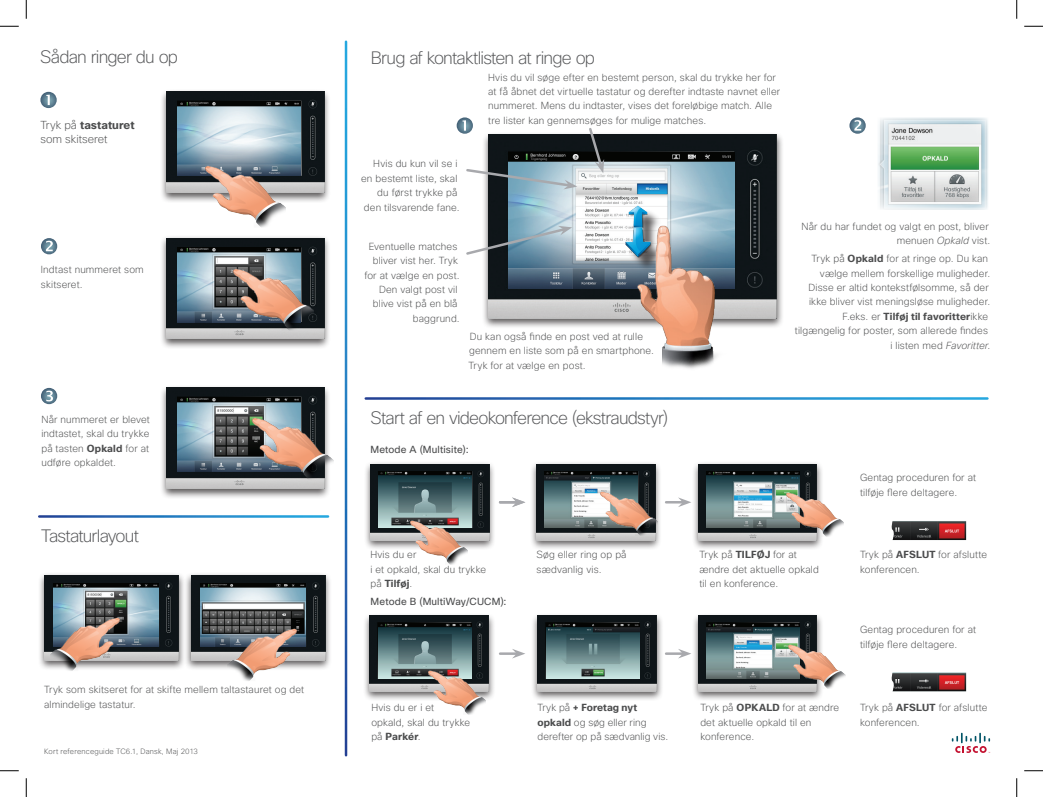
<style>
.page{position:relative;width:1043px;height:797px;background:#fff}
.page>*{position:absolute;margin:0;border:0;box-sizing:border-box;transform-origin:0 0}
.t1{font:200 17.5px "Cisco Sans";letter-spacing:-.045em;color:#57585a}
.t2{font:200 11.25px/13.5px "Cisco Sans";color:#4b4c4d}
.t3{font:200 10px/14.4px "Cisco Sans";letter-spacing:.01em;color:#4b4c4d}
.t4{font:10px "Cisco Sans";letter-spacing:.015em;color:#4b4c4d}
.t5{font:200 7.5px "Cisco Sans";letter-spacing:.02em;color:#4b4c4d}
.s1{font-weight:700}
.s2{font-style:italic}
</style>
<div class="page">
<svg style="left:41px;top:388px;width:16px;height:16px"></svg>
<svg style="left:41px;top:238px;width:16px;height:16px"></svg>
<svg style="left:40px;top:92px;width:17px;height:16px"></svg>
<div style="left:159px;top:88px;width:172px;height:115px;background:#231f20;opacity:.75"></div>
<img style="left:166px;top:92px;width:158px;height:101px">
<img style="left:177px;top:101px;width:124px;height:75px">
<img style="left:205px;top:166px;width:81px;height:62px">
<div style="left:159px;top:384px;width:172px;height:115px;background:#231f20;opacity:.75"></div>
<img style="left:166px;top:388px;width:158px;height:100px">
<img style="left:177px;top:397px;width:124px;height:75px">
<div style="left:363px;top:461px;width:133px;height:89px;background:#231f20;opacity:.75"></div>
<img style="left:370px;top:464px;width:119px;height:76px">
<img style="left:378px;top:472px;width:93px;height:55px">
<div style="left:529px;top:461px;width:133px;height:89px;background:#231f20;opacity:.75"></div>
<img style="left:536px;top:464px;width:119px;height:76px">
<img style="left:545px;top:472px;width:92px;height:55px">
<div style="left:691px;top:461px;width:132px;height:89px;background:#231f20;opacity:.75"></div>
<img style="left:698px;top:464px;width:119px;height:76px">
<img style="left:706px;top:472px;width:93px;height:55px">
<div style="left:363px;top:612px;width:132px;height:89px;background:#231f20;opacity:.75"></div>
<img style="left:370px;top:616px;width:118px;height:75px">
<img style="left:378px;top:623px;width:93px;height:56px">
<div style="left:531px;top:612px;width:132px;height:89px;background:#231f20;opacity:.75"></div>
<img style="left:538px;top:616px;width:118px;height:75px">
<img style="left:546px;top:623px;width:93px;height:56px">
<div style="left:691px;top:612px;width:132px;height:89px;background:#231f20;opacity:.75"></div>
<img style="left:698px;top:616px;width:119px;height:75px">
<img style="left:706px;top:623px;width:93px;height:56px">
<div style="left:37px;top:571px;width:148px;height:100px;background:#231f20;opacity:.75"></div>
<img style="left:44px;top:575px;width:134px;height:85px">
<img style="left:53px;top:583px;width:106px;height:63px">
<div style="left:184px;top:571px;width:148px;height:100px;background:#231f20;opacity:.75"></div>
<img style="left:191px;top:575px;width:134px;height:85px">
<img style="left:200px;top:583px;width:106px;height:63px">
<img style="left:253px;top:417px;width:80px;height:67px">
<img style="left:410px;top:520px;width:58px;height:45px">
<img style="left:428px;top:670px;width:57px;height:45px">
<img style="left:600px;top:491px;width:58px;height:48px">
<img style="left:786px;top:492px;width:57px;height:48px">
<img style="left:788px;top:644px;width:57px;height:48px">
<img style="left:50px;top:617px;width:70px;height:54px">
<img style="left:228px;top:628px;width:69px;height:53px">
<div style="left:159px;top:235px;width:172px;height:114px;background:#231f20;opacity:.75"></div>
<img style="left:166px;top:238px;width:158px;height:101px">
<img style="left:177px;top:248px;width:124px;height:74px">
<img style="left:233px;top:268px;width:81px;height:67px">
<svg style="left:456px;top:117px;width:17px;height:17px"></svg>
<div style="left:481px;top:131px;width:302px;height:198px;background:#231f20;opacity:.75"></div>
<img style="left:488px;top:135px;width:289px;height:184px">
<img style="left:508px;top:152px;width:226px;height:136px">
<div style="left:628px;top:208px;width:37px;height:64px;background:#231f20;opacity:.75"></div>
<img style="left:623px;top:201px;width:30px;height:19px">
<img style="left:623px;top:220px;width:34px;height:38px">
<img style="left:632px;top:225px;width:124px;height:144px">
<svg style="left:849px;top:117px;width:16px;height:17px"></svg>
<img style="left:878px;top:117px;width:110px;height:93px">
<svg style="left:466px;top:226px;width:106px;height:30px"></svg>
<svg style="left:587px;top:128px;width:17px;height:45px"></svg>
<svg style="left:466px;top:167px;width:111px;height:22px;background:#95aab3"></svg>
<img style="left:891px;top:521px;width:75px;height:19px">
<img style="left:891px;top:672px;width:75px;height:19px">
<svg style="left:500px;top:497px;width:25px;height:10px"></svg>
<svg style="left:666px;top:497px;width:25px;height:10px"></svg>
<hr style="left:500px;top:652px;width:17px;height:3px;background:#a8a9ad">
<svg style="left:512px;top:649px;width:13px;height:9px"></svg>
<hr style="left:666px;top:652px;width:16px;height:3px;background:#a8a9ad">
<svg style="left:678px;top:649px;width:13px;height:9px"></svg>
<svg style="left:951px;top:732px;width:39px;height:21px"></svg>
<svg style="left:0;top:25px;width:19px;height:2px"></svg>
<svg style="left:1024px;top:25px;width:18px;height:2px"></svg>
<svg style="left:0;top:770px;width:19px;height:1px"></svg>
<svg style="left:1024px;top:770px;width:18px;height:1px"></svg>
<svg style="left:25px;top:0;width:2px;height:19px"></svg>
<svg style="left:25px;top:778px;width:2px;height:19px"></svg>
<svg style="left:1016px;top:0;width:1px;height:19px"></svg>
<svg style="left:1016px;top:778px;width:1px;height:19px"></svg>
<h1 class="t1" style="left:40px;top:46px;width:139px">Sådan ringer du op</h1>
<h1 class="t1" style="left:371px;top:46px;width:226px">Brug af kontaktlisten at ringe op</h1>
<p class="t2" style="left:40px;top:118px;width:96px">Tryk på <span class="s1">tastaturet </span>som skitseret</p>
<p class="t3" style="left:41px;top:262px;width:104px">Indtast nummeret som skitseret.</p>
<p class="t3" style="left:41px;top:412px;width:110px;text-align:justify">Når nummeret er blevet indtastet, skal du trykke på tasten <span class="s1">Opkald</span> for at udføre opkaldet.</p>
<h1 class="t1" style="left:41px;top:524px;width:99px">Tastaturlayout</h1>
<p class="t3" style="left:44px;top:682px;width:261px">Tryk som skitseret for at skifte mellem taltastauret og det almindelige tastatur.</p>
<p class="t5" style="left:44px;top:746px;width:155px">Kort referenceguide TC6.1, Dansk, Maj 2013</p>
<p class="t3" style="left:488px;top:70px;width:293px">Hvis du vil søge efter en bestemt person, skal du trykke her for at få åbnet det virtuelle tastatur og derefter indtaste navnet eller nummeret. Mens du indtaster, vises det foreløbige match. Alle tre lister kan gennemsøges for mulige matches.</p>
<p class="t3" style="left:361px;top:157px;width:100px;text-align:right">Hvis du kun vil se i<br>en bestemt liste, skal du først trykke på den tilsvarende fane.</p>
<p class="t3" style="left:364px;top:239px;width:97px;text-align:right">Eventuelle matches bliver vist her. Tryk for at vælge en post.<br>Den valgt post vil blive vist på en blå baggrund.</p>
<p class="t3" style="left:468px;top:329px;width:187px">Du kan også finde en post ved at rulle gennem en liste som på en smartphone.<br>Tryk for at vælge en post.</p>
<p class="t3" style="left:801px;top:219px;width:190px;text-align:right">Når du har fundet og valgt en post, bliver menuen <span class="s2">Opkald</span> vist.</p>
<p class="t3" style="left:795px;top:251px;width:197px;text-align:right">Tryk på <span class="s1">Opkald</span> for at ringe op. Du kan vælge mellem forskellige muligheder.<br>Disse er altid kontekstfølsomme, så der ikke bliver vist meningsløse muligheder.<br>F.eks. er <span class="s1">Tilføj til favoritter</span>ikke tilgængelig for poster, som allerede findes i listen med <span class="s2">Favoritter</span>.</p>
<h1 class="t1" style="left:370px;top:407px;width:299px">Start af en videokonference (ekstraudstyr)</h1>
<p class="t4" style="left:370px;top:443px;width:100px">Metode A (Multisite):</p>
<p class="t3" style="left:860px;top:470px;width:117px">Gentag proceduren for at tilføje flere deltagere.</p>
<p class="t3" style="left:370px;top:547px;width:117px">Hvis du er<br>i et opkald, skal du trykke på <span class="s1">Tilføj</span>.</p>
<p class="t4" style="left:370px;top:594px;width:137px">Metode B (MultiWay/CUCM):</p>
<p class="t3" style="left:536px;top:547px;width:91px">Søg eller ring op på sædvanlig vis.</p>
<p class="t3" style="left:371px;top:700px;width:100px">Hvis du er i et<br>opkald, skal du trykke på <span class="s1">Parkér</span>.</p>
<p class="t3" style="left:537px;top:700px;width:132px">Tryk på <span class="s1">+ Foretag nyt opkald</span> og søg eller ring derefter op på sædvanlig vis.</p>
<p class="t3" style="left:699px;top:547px;width:121px">Tryk på <span class="s1">TILFØJ</span> for at ændre det aktuelle opkald til en konference.</p>
<p class="t3" style="left:700px;top:700px;width:140px">Tryk på <span class="s1">OPKALD</span> for at ændre det aktuelle opkald til en konference.</p>
<p class="t3" style="left:860px;top:547px;width:129px">Tryk på <span class="s1">AFSLUT</span> for afslutte konferencen.</p>
<p class="t3" style="left:860px;top:622px;width:117px">Gentag proceduren for at tilføje flere deltagere.</p>
<p class="t3" style="left:860px;top:700px;width:129px">Tryk på <span class="s1">AFSLUT</span> for afslutte konferencen.</p>
</div>
